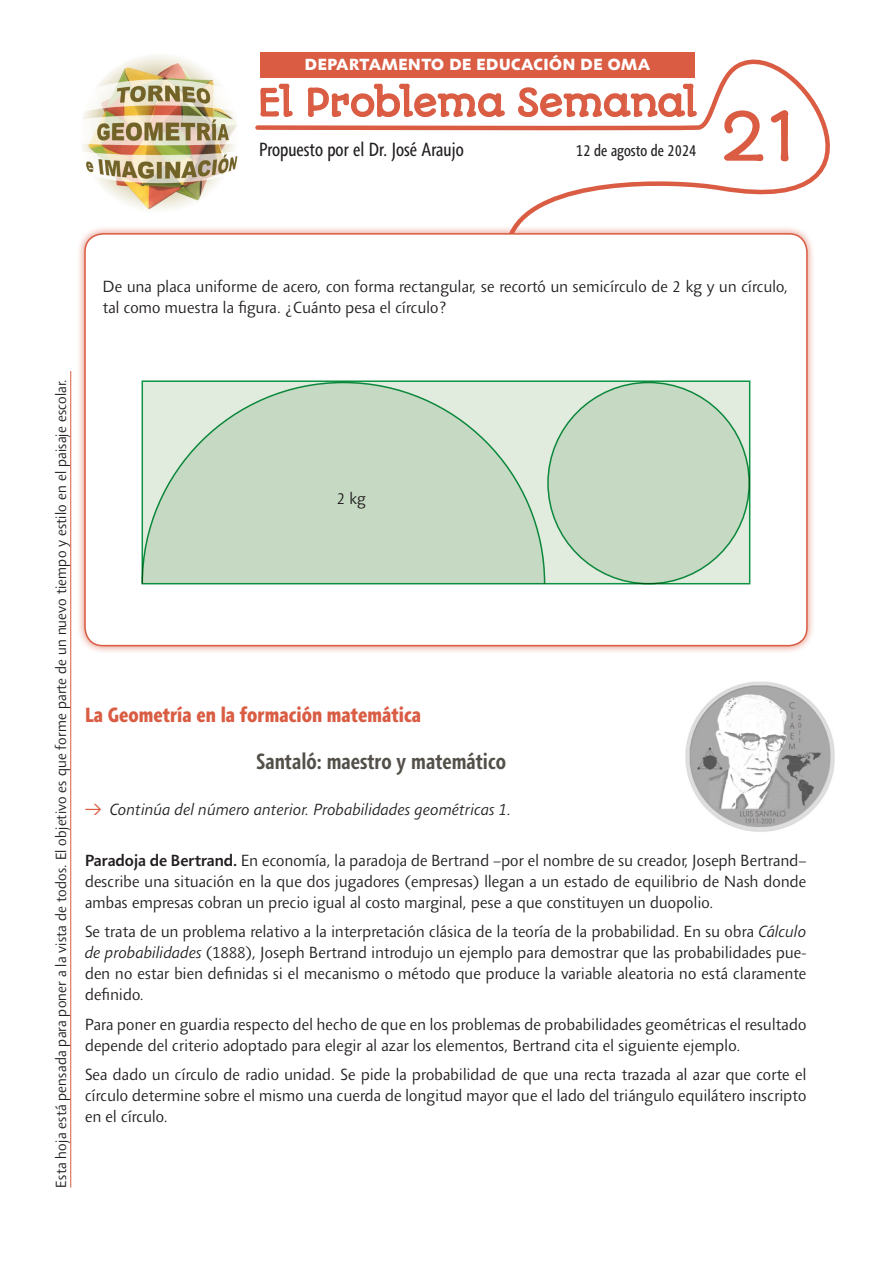
<style>
.page{position:relative;width:893px;height:1263px;background:#fff}
.page>*{position:absolute;margin:0;border:0;box-sizing:border-box;transform-origin:0 0}
.t1{font:63px "Autour One";color:#d95c43}
.t2{font:36px "Autour One";letter-spacing:-.03em;color:#d95c43}
.t3{font:700 condensed 22.5px "Agilita LT Pro";color:#534f49}
.t4{font:800 condensed 21px "Agilita LT Pro";color:#d95c43}
.t5{font:condensed 19.5px "Agilita LT Pro";color:#231f20}
.txt_Solucion{font:300 16.5px/21px "Agilita LT Pro";color:#231f20;text-align:justify}
.t6{font:italic 300 16.5px "Agilita LT Pro";color:#231f20}
.t7{font:800 16.5px "Agilita LT Pro";letter-spacing:.035em;color:#fff}
.t8{font:condensed 16.5px "Agilita LT Pro";color:#231f20}
.t9{font:300 15px "Agilita LT Pro";color:#231f20}
.s1{color:#d95c43}
.s2{font-weight:500}
.s3{font-style:italic}
</style>
<div class="page">
<img style="left:82px;top:55px;width:156px;height:155px">
<hr style="left:70px;top:371px;width:1px;height:816px;background:#d95c43">
<svg style="left:255px;top:59px;width:575px;height:166px"></svg>
<div style="left:260px;top:52px;width:435px;height:26px;background:#d95c43"></div>
<img style="left:683px;top:679px;width:155px;height:155px;border-radius:77px">
<div style="left:76px;top:225px;width:740px;height:430px;background:#d95c43;opacity:.75"></div>
<div style="left:85px;top:234px;width:722px;height:412px;background:#fff;border-radius:18px"></div>
<div style="left:142px;top:381px;width:608px;height:203px;background:#e1ecdf"></div>
<svg style="left:142px;top:382px;width:403px;height:202px;fill:#c6dac3"></svg>
<div style="left:548px;top:382px;width:201px;height:202px;background:#c6dac3;border-radius:50%"></div>
<div style="left:84px;top:233px;width:724px;height:413px;border:2px solid #d95c43;border-radius:18px"></div>
<p class="t7" style="left:305px;top:52px;width:347px">DEPARTAMENTO DE EDUCACIÓN DE OMA</p>
<p class="t2" style="left:258px;top:80px;width:442px">El Problema Semanal</p>
<p class="t5" style="left:259px;top:136px;width:206px">Propuesto por el Dr. José Araujo</p>
<p class="t8" style="left:576px;top:139px;width:122px">12 de agosto de 2024</p>
<p class="t1" style="left:720px;top:99px;width:80px">21</p>
<p class="txt_Solucion" style="left:103px;top:276px;width:687px">De una placa uniforme de acero, con forma rectangular, se recortó un semicírculo de 2 kg y un círculo, tal como muestra la figura. ¿Cuánto pesa el círculo?</p>
<p class="t9" style="left:51px;top:1187px;width:810px;rotate:-90deg">Esta hoja está pensada para poner a la vista de todos. El objetivo es que forme parte de un nuevo tiempo y estilo en el paisaje escolar.</p>
<p class="txt_Solucion" style="left:337px;top:487px;width:30px">2 kg</p>
<p class="t4" style="left:85px;top:699px;width:338px">La Geometría en la formación matemática</p>
<p class="t3" style="left:257px;top:745px;width:251px">Santaló: maestro y matemático</p>
<p class="t6" style="left:85px;top:798px;width:428px"><span class="s1">⇒</span> Continúa del número anterior. Probabilidades geométricas 1.</p>
<p class="txt_Solucion" style="left:85px;top:850px;width:723px"><span class="s2">Paradoja de Bertrand.</span> En economía, la paradoja de Bertrand –por el nombre de su creador, Joseph Bertrand– describe una situación en la que dos jugadores (empresas) llegan a un estado de equilibrio de Nash donde ambas empresas cobran un precio igual al costo marginal, pese a que constituyen un duopolio.</p>
<p class="txt_Solucion" style="left:85px;top:921px;width:723px">Se trata de un problema relativo a la interpretación clásica de la teoría de la probabilidad. En su obra <span class="s3">Cálculo de probabilidades</span> (1888), Joseph Bertrand introdujo un ejemplo para demostrar que las probabilidades pue&shy;den no estar bien definidas si el mecanismo o método que produce la variable aleatoria no está claramente definido.</p>
<p class="txt_Solucion" style="left:85px;top:1014px;width:723px">Para poner en guardia respecto del hecho de que en los problemas de probabilidades geométricas el resultado depende del criterio adoptado para elegir al azar los elementos, Bertrand cita el siguiente ejemplo.</p>
<p class="txt_Solucion" style="left:85px;top:1064px;width:723px">Sea dado un círculo de radio unidad. Se pide la probabilidad de que una recta trazada al azar que corte el círculo determine sobre el mismo una cuerda de longitud mayor que el lado del triángulo equilátero inscripto en el círculo.</p>
</div>
